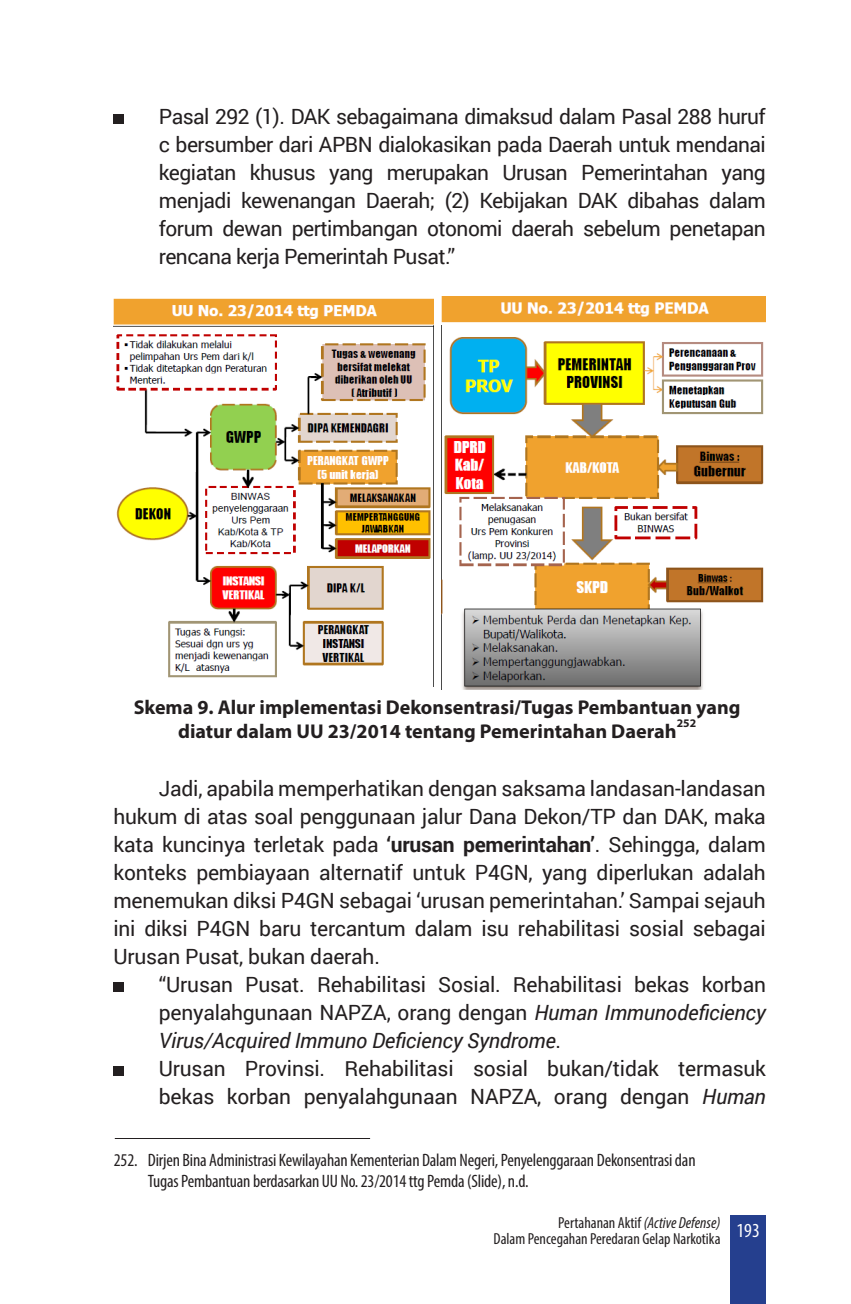
<style>
.page{position:relative;width:851px;height:1304px;background:#fff}
.page>*{position:absolute;margin:0;border:0;box-sizing:border-box;transform-origin:0 0}
.t1{font:21px/28px "Roboto";letter-spacing:-.01em;color:#231f20;text-align:justify}
.teks_sub{font:700 20px/24px "Myriad Pro";color:#231f20}
.t2{font:condensed 18px "Myriad Pro";letter-spacing:-.01em;color:#231f20}
.t3{font:condensed 16px/16px "Myriad Pro";color:#231f20}
.teks_sub-2{font:700 11.6px "Myriad Pro";color:#231f20}
.s1{font-weight:700}
.s2{font-style:italic}
</style>
<div class="page">
<div style="left:730px;top:1215px;width:35px;height:29px;background:#253f8e"></div>
<div style="left:730px;top:1241px;width:35px;height:63px;background:#253f8e"></div>
<div style="left:113px;top:114px;width:10px;height:10px;background:#231f20"></div>
<div style="left:113px;top:982px;width:10px;height:10px;background:#231f20"></div>
<div style="left:113px;top:1066px;width:10px;height:10px;background:#231f20"></div>
<img style="left:114px;top:298px;width:319px;height:380px">
<img style="left:441px;top:296px;width:324px;height:394px">
<hr style="left:115px;top:1138px;width:255px;height:1px;background:#231f20">
<p class="t1" style="left:159px;top:102px;width:608px">Pasal 292 (1). DAK sebagaimana dimaksud dalam Pasal 288 huruf c bersumber dari APBN dialokasikan pada Daerah untuk mendanai kegiatan khusus yang merupakan Urusan Pemerintahan yang menjadi kewenangan Daerah; (2) Kebijakan DAK dibahas dalam forum dewan pertimbangan otonomi daerah sebelum penetapan rencana kerja Pemerintah Pusat.”</p>
<p class="teks_sub" style="left:178px;top:694px;width:563px;text-indent:-44px">Skema 9. Alur implementasi Dekonsentrasi/Tugas Pembantuan yang diatur dalam UU 23/2014 tentang Pemerintahan Daerah</p>
<p class="teks_sub-2" style="left:676px;top:716px;width:21px">252</p>
<p class="t1" style="left:113px;top:774px;width:653px;text-indent:45px">Jadi, apabila memperhatikan dengan saksama landasan-landasan hukum di atas soal penggunaan jalur Dana Dekon/TP dan DAK, maka kata kuncinya terletak pada <span class="s1">‘urusan pemerintahan’</span>. Sehingga, dalam konteks pembiayaan alternatif untuk P4GN, yang diperlukan adalah menemukan diksi P4GN sebagai ‘urusan pemerintahan.’ Sampai sejauh ini diksi P4GN baru tercantum dalam isu rehabilitasi sosial sebagai Urusan Pusat, bukan daerah.</p>
<p class="t1" style="left:159px;top:970px;width:608px">“Urusan Pusat. Rehabilitasi Sosial. Rehabilitasi bekas korban penyalahgunaan NAPZA, orang dengan <span class="s2">Human Immunodeficiency Virus/Acquired Immuno Deficiency Syndrome</span>.</p>
<p class="t1" style="left:159px;top:1054px;width:608px">Urusan Provinsi. Rehabilitasi sosial bukan/tidak termasuk bekas korban penyalahgunaan NAPZA, orang dengan <span class="s2">Human</span></p>
<p class="t2" style="left:114px;top:1149px;width:583px">252. Dirjen Bina Administrasi Kewilayahan Kementerian Dalam Negeri, Penyelenggaraan Dekonsentrasi dan</p>
<p class="t2" style="left:148px;top:1170px;width:382px">Tugas Pembantuan berdasarkan UU No. 23/2014 ttg Pemda (Slide), n.d.</p>
<p class="t3" style="left:493px;top:1214px;width:267px;text-indent:65px">Pertahanan Aktif <span class="s2">(Active Defense)<br></span>Dalam Pencegahan Peredaran Gelap Narkotika <sup>193</sup></p>
</div>
